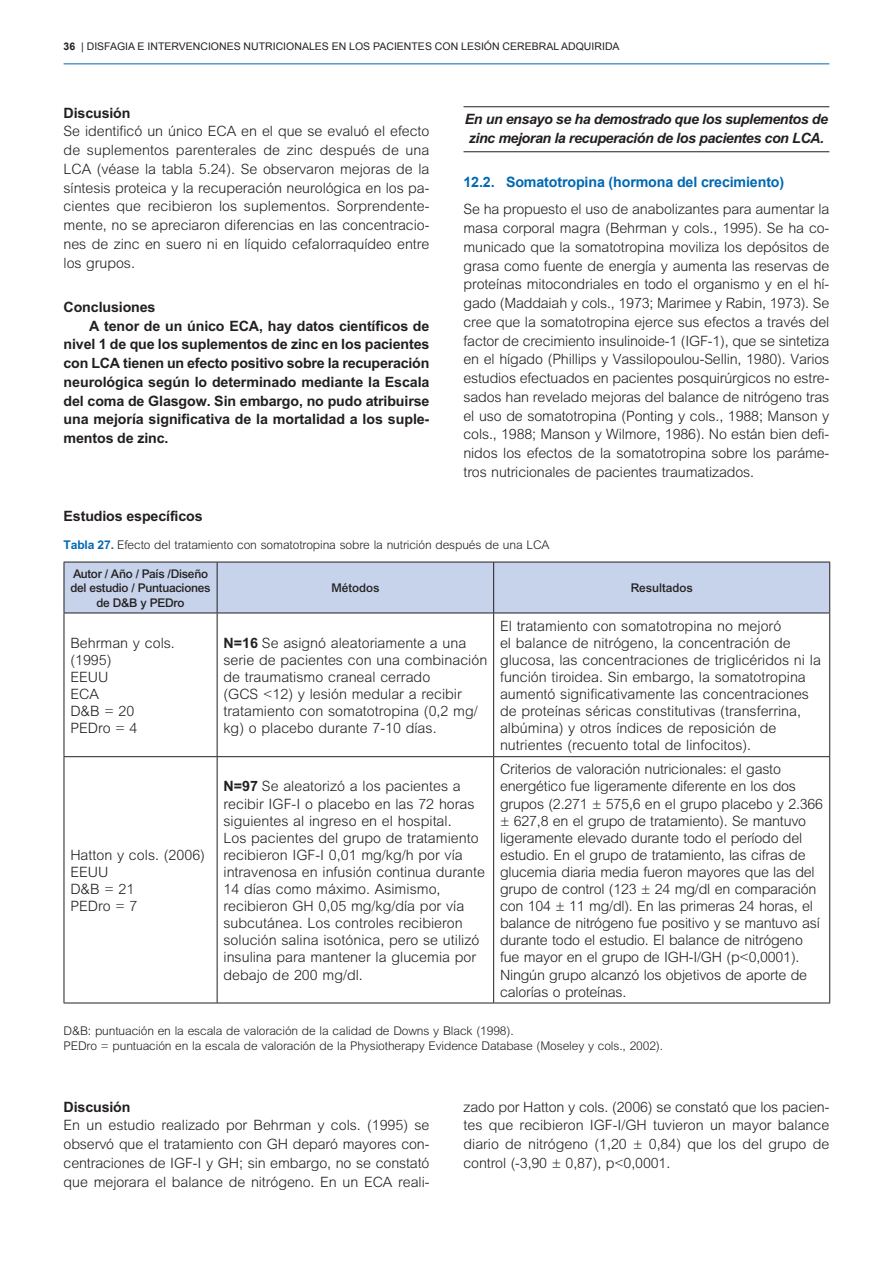
<style>
.page{position:relative;width:893px;height:1263px;background:#fff}
.page>*{position:absolute;margin:0;border:0;box-sizing:border-box;transform-origin:0 0}
.t1{font:300 14.25px/17.1px "M Arial";color:#231f20}
.t2{font:700 14.25px "M Arial";letter-spacing:-.01em;color:#231f20}
.t3{font:italic 700 14.25px/18.8px "M Arial";letter-spacing:-.03em;color:#231f20}
.t4{font:700 14.25px "Arial";letter-spacing:-.01em;color:#0168b3}
.t5{font:300 12px/15px "M Arial";letter-spacing:-.01em;color:#231f20}
.t6{font:500 12px/14.4px "Arial";letter-spacing:-.02em;color:#231f20;text-align:center}
.t7{font:500 12px "Arial";color:#231f20}
.t8{font:10.5px "Arial";color:#231f20}
.s1{font-weight:700}
.s2{font-weight:700;color:#0168b3}
</style>
<div class="page">
<hr style="left:64px;top:63px;width:765px;height:1px;background:#0168b3">
<hr style="left:463px;top:106px;width:366px;height:1px;background:#231f20">
<hr style="left:463px;top:151px;width:366px;height:1px;background:#231f20">
<div style="left:65px;top:563px;width:764px;height:50px;background:#c6d3eb"></div>
<hr style="left:217px;top:562px;width:1px;height:51px;background:#231f20">
<hr style="left:493px;top:562px;width:1px;height:51px;background:#231f20">
<hr style="left:217px;top:613px;width:1px;height:143px;background:#231f20">
<hr style="left:493px;top:613px;width:1px;height:143px;background:#231f20">
<hr style="left:64px;top:756px;width:429px;height:1px;background:#231f20">
<hr style="left:217px;top:757px;width:1px;height:246px;background:#231f20">
<hr style="left:493px;top:756px;width:337px;height:1px;background:#231f20">
<hr style="left:493px;top:757px;width:1px;height:246px;background:#231f20">
<hr style="left:64px;top:613px;width:1px;height:143px;background:#231f20">
<hr style="left:829px;top:613px;width:1px;height:143px;background:#231f20">
<hr style="left:64px;top:757px;width:1px;height:246px;background:#231f20">
<hr style="left:829px;top:757px;width:1px;height:246px;background:#231f20">
<hr style="left:64px;top:1003px;width:766px;height:1px;background:#231f20">
<hr style="left:64px;top:562px;width:153px;height:1px;background:#231f20">
<hr style="left:64px;top:562px;width:1px;height:51px;background:#231f20">
<hr style="left:217px;top:562px;width:613px;height:1px;background:#231f20">
<hr style="left:829px;top:562px;width:1px;height:51px;background:#231f20">
<hr style="left:64px;top:613px;width:766px;height:1px;background:#231f20">
<p class="t8" style="left:64px;top:41px;width:557px"><span class="s1">36</span> | DISFAGIA E INTERVENCIONES NUTRICIONALES EN LOS PACIENTES CON LESIÓN CEREBRAL ADQUIRIDA</p>
<p class="t2" style="left:64px;top:107px;width:68px">Discusión</p>
<p class="t1" style="left:64px;top:123px;width:367px;line-height:18.8px;text-align:justify">Se identificó un único ECA en el que se evaluó el efecto de suplementos parenterales de zinc después de una LCA (véase la tabla 5.24). Se observaron mejoras de la síntesis proteica y la recuperación neurológica en los pa&shy;cientes que recibieron los suplementos. Sorprendente&shy;mente, no se apreciaron diferencias en las concentracio&shy;nes de zinc en suero ni en líquido cefalorraquídeo entre los grupos.</p>
<p class="t2" style="left:64px;top:302px;width:93px">Conclusiones</p>
<p class="t2" style="left:89px;top:320px;width:342px">A tenor de un único ECA, hay datos científicos de</p>
<p class="t2" style="left:64px;top:339px;width:367px">nivel 1 de que los suplementos de zinc en los pacientes</p>
<p class="t2" style="left:64px;top:358px;width:367px">con LCA tienen un efecto positivo sobre la recuperación</p>
<p class="t2" style="left:64px;top:377px;width:367px">neurológica según lo determinado mediante la Escala</p>
<p class="t2" style="left:64px;top:395px;width:367px">del coma de Glasgow. Sin embargo, no pudo atribuirse</p>
<p class="t2" style="left:64px;top:414px;width:367px">una mejoría significativa de la mortalidad a los suple-</p>
<p class="t2" style="left:64px;top:433px;width:106px">mentos de zinc.</p>
<p class="t3" style="left:465px;top:111px;width:365px">En un ensayo se ha demostrado que los suplementos de zinc mejoran la recuperación de los pacientes con LCA.</p>
<p class="t4" style="left:463px;top:174px;width:322px">12.2. Somatotropina (hormona del crecimiento)</p>
<p class="t1" style="left:463px;top:201px;width:367px;line-height:18.8px;text-align:justify">Se ha propuesto el uso de anabolizantes para aumentar la masa corporal magra (Behrman y cols., 1995). Se ha co&shy;municado que la somatotropina moviliza los depósitos de grasa como fuente de energía y aumenta las reservas de proteínas mitocondriales en todo el organismo y en el hí&shy;gado (Maddaiah y cols., 1973; Marimee y Rabin, 1973). Se cree que la somatotropina ejerce sus efectos a través del factor de crecimiento insulinoide-1 (IGF-1), que se sintetiza en el hígado (Phillips y Vassilopoulou-Sellin, 1980). Varios estudios efectuados en pacientes posquirúrgicos no estre&shy;sados han revelado mejoras del balance de nitrógeno tras el uso de somatotropina (Ponting y cols., 1988; Manson y cols., 1988; Manson y Wilmore, 1986). No están bien defi&shy;nidos los efectos de la somatotropina sobre los paráme&shy;tros nutricionales de pacientes traumatizados.</p>
<p class="t2" style="left:64px;top:511px;width:141px">Estudios específicos</p>
<p class="t5" style="left:64px;top:538px;width:487px"><span class="s2">Tabla 27.</span> Efecto del tratamiento con somatotropina sobre la nutrición después de una LCA</p>
<p class="t6" style="left:70px;top:567px;width:142px">Autor / Año / País /Diseño del estudio / Puntuaciones de D&amp;B y PEDro</p>
<p class="t7" style="left:331px;top:584px;width:49px">Métodos</p>
<p class="t7" style="left:630px;top:584px;width:63px">Resultados</p>
<p class="t1" style="left:70px;top:635px;width:106px">Behrman y cols. (1995)<br>EEUU<br>ECA<br>D&amp;B = 20<br>PEDro = 4</p>
<p class="t1" style="left:223px;top:635px;width:265px"><span class="s1">N=16</span> Se asignó aleatoriamente a una serie de pacientes con una combinación de traumatismo craneal cerrado<br>(GCS &lt;12) y lesión medular a recibir tratamiento con somatotropina (0,2 mg/ kg) o placebo durante 7-10 días.</p>
<p class="t1" style="left:500px;top:618px;width:322px">El tratamiento con somatotropina no mejoró<br>el balance de nitrógeno, la concentración de glucosa, las concentraciones de triglicéridos ni la función tiroidea. Sin embargo, la somatotropina aumentó significativamente las concentraciones de proteínas séricas constitutivas (transferrina, albúmina) y otros índices de reposición de nutrientes (recuento total de linfocitos).</p>
<p class="t1" style="left:500px;top:762px;width:325px">Criterios de valoración nutricionales: el gasto energético fue ligeramente diferente en los dos grupos (2.271 ± 575,6 en el grupo placebo y 2.366 ± 627,8 en el grupo de tratamiento). Se mantuvo ligeramente elevado durante todo el período del estudio. En el grupo de tratamiento, las cifras de glucemia diaria media fueron mayores que las del grupo de control (123 ± 24 mg/dl en comparación con 104 ± 11 mg/dl). En las primeras 24 horas, el balance de nitrógeno fue positivo y se mantuvo así durante todo el estudio. El balance de nitrógeno fue mayor en el grupo de IGH-I/GH (p&lt;0,0001).<br>Ningún grupo alcanzó los objetivos de aporte de calorías o proteínas.</p>
<p class="t5" style="left:64px;top:1025px;width:601px">D&amp;B: puntuación en la escala de valoración de la calidad de Downs y Black (1998).<br>PEDro = puntuación en la escala de valoración de la Physiotherapy Evidence Database (Moseley y cols., 2002).</p>
<p class="t1" style="left:223px;top:779px;width:263px"><span class="s1">N=97</span> Se aleatorizó a los pacientes a recibir IGF-I o placebo en las 72 horas siguientes al ingreso en el hospital.<br>Los pacientes del grupo de tratamiento recibieron IGF-I 0,01 mg/kg/h por vía intravenosa en infusión continua durante 14 días como máximo. Asimismo, recibieron GH 0,05 mg/kg/día por vía subcutánea. Los controles recibieron solución salina isotónica, pero se utilizó insulina para mantener la glucemia por debajo de 200 mg/dl.</p>
<p class="t1" style="left:70px;top:847px;width:136px">Hatton y cols. (2006)<br>EEUU<br>D&amp;B = 21<br>PEDro = 7</p>
<p class="t2" style="left:64px;top:1101px;width:68px">Discusión</p>
<p class="t1" style="left:64px;top:1117px;width:367px;line-height:18.8px;text-align:justify">En un estudio realizado por Behrman y cols. (1995) se observó que el tratamiento con GH deparó mayores con&shy;centraciones de IGF-I y GH; sin embargo, no se constató que mejorara el balance de nitrógeno. En un ECA reali-</p>
<p class="t1" style="left:463px;top:1098px;width:367px;line-height:18.8px;text-align:justify">zado por Hatton y cols. (2006) se constató que los pacien&shy;tes que recibieron IGF-I/GH tuvieron un mayor balance diario de nitrógeno (1,20 ± 0,84) que los del grupo de control (-3,90 ± 0,87), p&lt;0,0001.</p>
</div>
